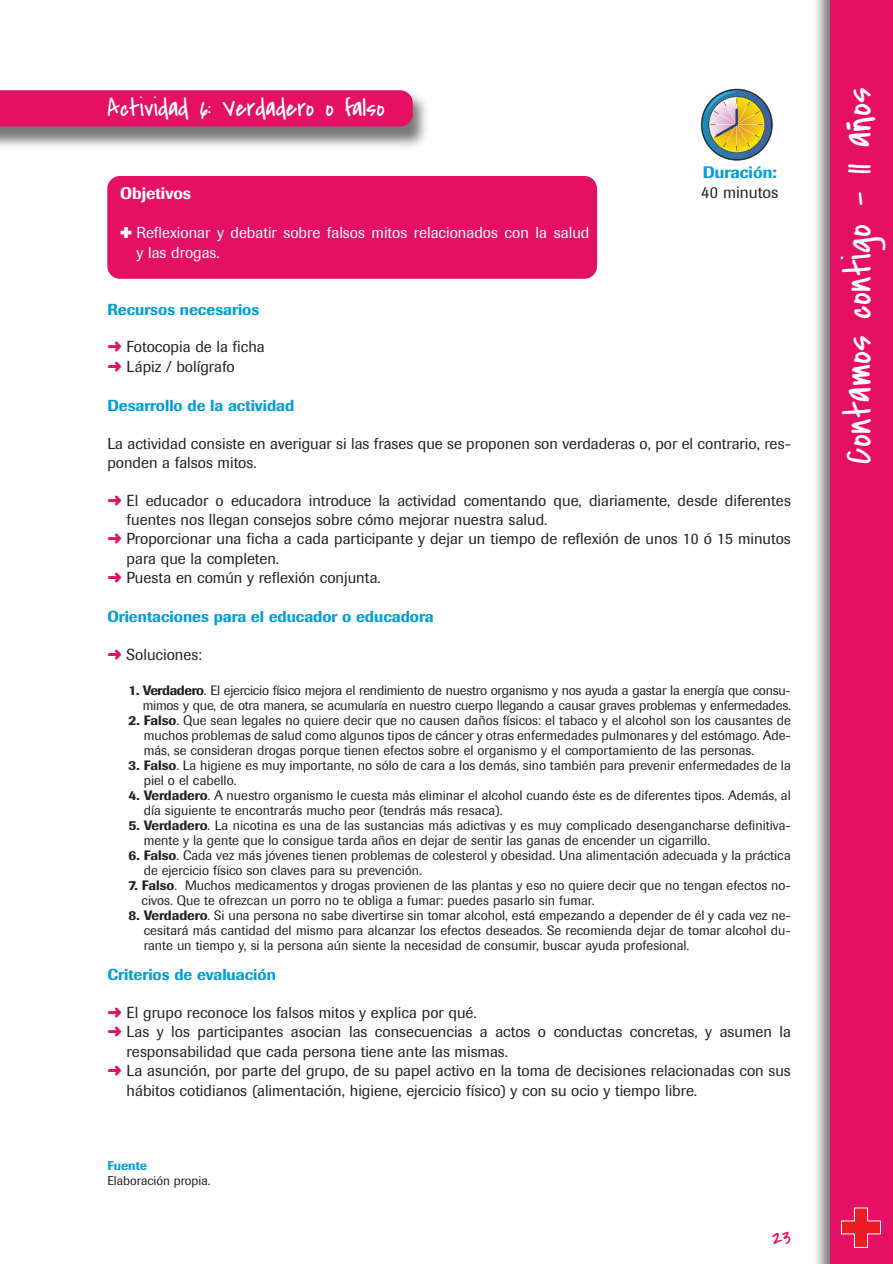
<style>
.page{position:relative;width:893px;height:1264px;background:#fff}
.page>*{position:absolute;margin:0;border:0;box-sizing:border-box;transform-origin:0 0}
.t1{font:39px "Covered By Your Grace";color:#fff}
.t2{font:25.5px "Covered By Your Grace";color:#fff}
.t3{font:22.5px "Covered By Your Grace";color:#e50f63}
.t4{font:500 16.5px "Imago";color:#009fda}
.t5{font:16.5px "Imago";color:#231f20}
.t6{font:500 16.5px "Imago";color:#fff}
.t7{font:15.75px/19.8px "Imago";color:#231f20}
.t8{font:500 15.75px "Imago";color:#009fda}
.t9{font:15.75px/19.8px "Imago";color:#fff}
.t10{font:13.5px/15px "Imago";color:#231f20}
.t11{font:13.5px/15px "Imago";letter-spacing:-.02em;color:#231f20;text-align:right}
.t12{font:12.75px "Imago";color:#231f20}
.t13{font:500 12.75px "Imago";color:#009fda}
.s1{color:#e50f63}
.s2{font-weight:500}
.s3{font-family:"Margarosa";font-size:22.5px}
</style>
<div class="page">
<img style="left:0;top:95px;width:426px;height:52px">
<div style="left:107px;top:176px;width:490px;height:103px;background:#e50f63;border-radius:13px"></div>
<img style="left:816px;top:0;width:14px;height:1264px">
<div style="left:830px;top:0;width:63px;height:1264px;background:#e50f63"></div>
<div style="left:0;top:90px;width:413px;height:36px;background:#e50f63"></div>
<svg style="left:840px;top:1207px;width:41px;height:41px"></svg>
<img style="left:701px;top:89px;width:71px;height:72px">
<h2 class="t2" style="left:107px;top:97px;width:279px">Actividad 6: Verdadero o falso</h2>
<p class="t6" style="left:120px;top:187px;width:73px">Objetivos</p>
<p class="t9" style="left:137px;top:224px;width:454px;text-indent:-16px">✚ Reflexionar y debatir sobre falsos mitos relacionados con la salud y las drogas.</p>
<p class="t4" style="left:703px;top:166px;width:75px">Duración:</p>
<p class="t5" style="left:701px;top:186px;width:79px">40 minutos</p>
<p class="t8" style="left:107px;top:303px;width:153px">Recursos necesarios</p>
<p class="t7" style="left:107px;top:338px;width:159px"><span class="s1">➜</span> Fotocopia de la ficha <span class="s1">➜</span> Lápiz / bolígrafo</p>
<p class="t8" style="left:107px;top:400px;width:188px">Desarrollo de la actividad</p>
<p class="t7" style="left:107px;top:435px;width:685px;line-height:18.9px">La actividad consiste en averiguar si las frases que se proponen son verdaderas o, por el contrario, res&shy;ponden a falsos mitos.</p>
<p class="t7" style="left:107px;top:491px;width:685px"><span class="s1">➜</span> El educador o educadora introduce la actividad comentando que, diariamente, desde diferentes</p>
<p class="t7" style="left:127px;top:511px;width:422px">fuentes nos llegan consejos sobre cómo mejorar nuestra salud.</p>
<p class="t7" style="left:107px;top:530px;width:685px"><span class="s1">➜</span> Proporcionar una ficha a cada participante y dejar un tiempo de reflexión de unos 10 ó 15 minutos</p>
<p class="t7" style="left:127px;top:550px;width:154px">para que la completen.</p>
<p class="t7" style="left:107px;top:569px;width:275px"><span class="s1">➜</span> Puesta en común y reflexión conjunta.</p>
<p class="t8" style="left:107px;top:610px;width:328px">Orientaciones para el educador o educadora</p>
<p class="t7" style="left:107px;top:645px;width:96px"><span class="s1">➜</span> Soluciones:</p>
<p class="t11" style="left:129px;top:683px;width:664px"><span class="s2">1. Verdadero</span>. El ejercicio físico mejora el rendimiento de nuestro organismo y nos ayuda a gastar la energía que consu&shy;mimos y que, de otra manera, se acumularía en nuestro cuerpo llegando a causar graves problemas y enfermedades.</p>
<p class="t10" style="left:144px;top:713px;width:648px;text-align:justify;text-indent:-15px"><span class="s2">2. Falso</span>. Que sean legales no quiere decir que no causen daños físicos: el tabaco y el alcohol son los causantes de muchos problemas de salud como algunos tipos de cáncer y otras enfermedades pulmonares y del estómago. Ade&shy;más, se consideran drogas porque tienen efectos sobre el organismo y el comportamiento de las personas.</p>
<p class="t10" style="left:144px;top:758px;width:648px;text-indent:-15px"><span class="s2">3. Falso</span>. La higiene es muy importante, no sólo de cara a los demás, sino también para prevenir enfermedades de la piel o el cabello.</p>
<p class="t10" style="left:144px;top:788px;width:648px;text-indent:-15px"><span class="s2">4. Verdadero</span>. A nuestro organismo le cuesta más eliminar el alcohol cuando éste es de diferentes tipos. Además, al día siguiente te encontrarás mucho peor (tendrás más resaca).</p>
<p class="t10" style="left:144px;top:818px;width:648px;text-indent:-15px"><span class="s2">5. Verdadero</span>. La nicotina es una de las sustancias más adictivas y es muy complicado desengancharse definitiva&shy;mente y la gente que lo consigue tarda años en dejar de sentir las ganas de encender un cigarrillo.</p>
<p class="t10" style="left:144px;top:848px;width:648px;text-indent:-15px"><span class="s2">6. Falso</span>. Cada vez más jóvenes tienen problemas de colesterol y obesidad. Una alimentación adecuada y la práctica de ejercicio físico son claves para su prevención.</p>
<p class="t10" style="left:142px;top:878px;width:651px;text-indent:-13px"><span class="s2">7. Falso</span>. Muchos medicamentos y drogas provienen de las plantas y eso no quiere decir que no tengan efectos no&shy;civos. Que te ofrezcan un porro no te obliga a fumar: puedes pasarlo sin fumar.</p>
<p class="t10" style="left:144px;top:908px;width:648px;text-align:justify;text-indent:-15px"><span class="s2">8. Verdadero</span>. Si una persona no sabe divertirse sin tomar alcohol, está empezando a depender de él y cada vez ne&shy;cesitará más cantidad del mismo para alcanzar los efectos deseados. Se recomienda dejar de tomar alcohol du&shy;rante un tiempo y, si la persona aún siente la necesidad de consumir, buscar ayuda profesional.</p>
<p class="t8" style="left:107px;top:968px;width:170px">Criterios de evaluación</p>
<p class="t7" style="left:107px;top:1003px;width:371px"><span class="s1">➜</span> El grupo reconoce los falsos mitos y explica por qué.</p>
<p class="t7" style="left:107px;top:1023px;width:685px"><span class="s1">➜</span> Las y los participantes asocian las consecuencias a actos o conductas concretas, y asumen la</p>
<p class="t7" style="left:127px;top:1043px;width:383px">responsabilidad que cada persona tiene ante las mismas.</p>
<p class="t7" style="left:107px;top:1062px;width:685px"><span class="s1">➜</span> La asunción, por parte del grupo, de su papel activo en la toma de decisiones relacionadas con sus</p>
<p class="t7" style="left:127px;top:1082px;width:572px">hábitos cotidianos (alimentación, higiene, ejercicio físico) y con su ocio y tiempo libre.</p>
<p class="t13" style="left:107px;top:1160px;width:41px">Fuente</p>
<p class="t12" style="left:107px;top:1175px;width:105px">Elaboración propia.</p>
<h3 class="t3" style="left:771px;top:1227px;width:21px">23</h3>
<h1 class="t1" style="left:842px;top:463px;width:378px;rotate:-90deg">Contamos contigo - 11 a<span class="s3">ñ</span>os</h1>
</div>
